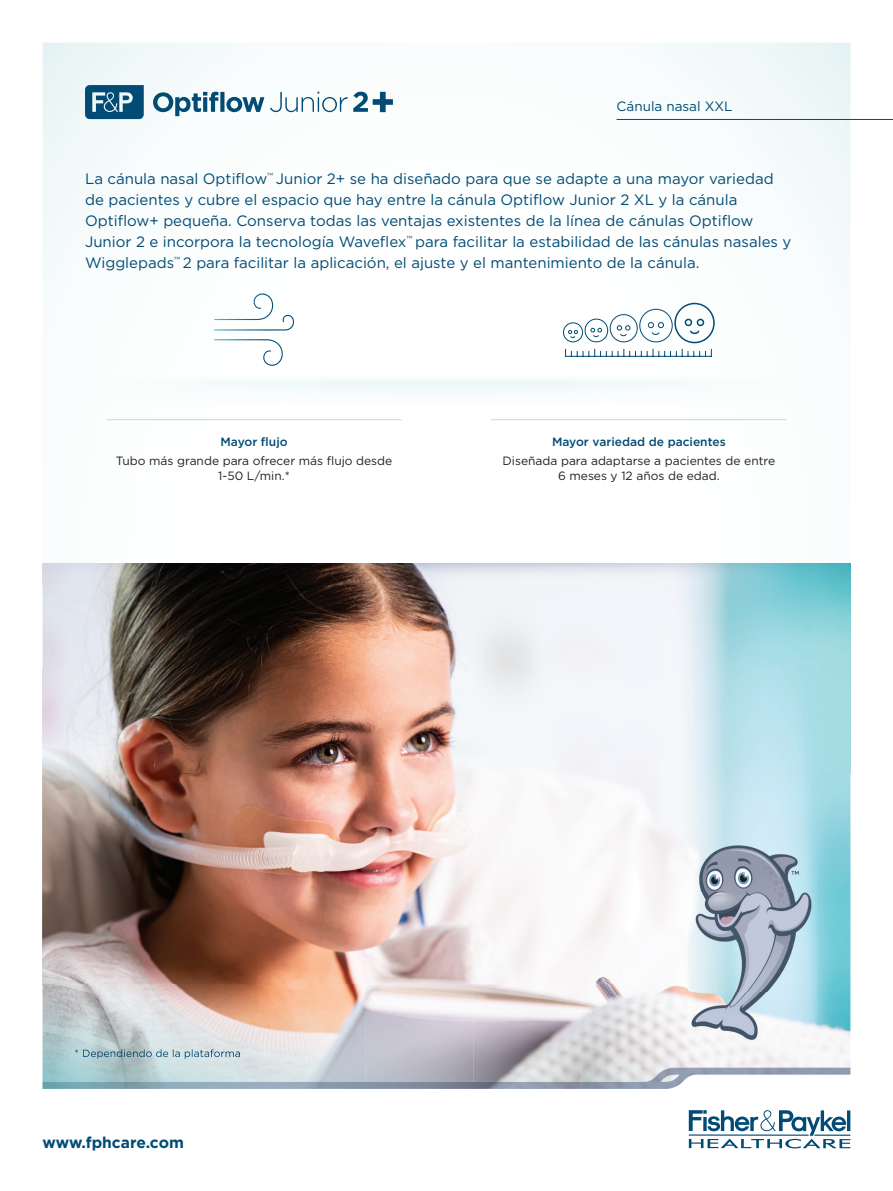
<style>
.page{position:relative;width:893px;height:1191px;background:#fff}
.page>*{position:absolute;margin:0;border:0;box-sizing:border-box;transform-origin:0 0}
.t1{font:700 15.6px "Gotham";color:#014b74}
.t2{font:15px/21px "Gotham";color:#014b74}
.t3{font:13.5px "Gotham";color:#014b74}
.t4{font:12px/15px "Gotham";color:#231f20;text-align:center}
.t5{font:500 12px "Gotham";color:#014b74}
</style>
<div class="page">
<svg style="left:43px;top:43px;width:807px;height:378px"></svg>
<img style="left:43px;top:585px;width:107px;height:497px">
<img style="left:150px;top:585px;width:646px;height:188px">
<img style="left:796px;top:585px;width:54px;height:482px">
<img style="left:150px;top:773px;width:539px;height:309px">
<svg style="left:689px;top:1110px;width:161px;height:38px"></svg>
<img style="left:85px;top:376px;width:723px;height:32px">
<img style="left:43px;top:563px;width:807px;height:22px">
<img style="left:43px;top:1082px;width:538px;height:7px">
<img style="left:581px;top:1067px;width:269px;height:22px">
<svg style="left:85px;top:85px;width:308px;height:34px"></svg>
<hr style="left:617px;top:119px;width:276px;height:1px;background:#014b74">
<hr style="left:106px;top:419px;width:296px;height:1px;background:#bfdfe5">
<hr style="left:491px;top:419px;width:296px;height:1px;background:#bfdfe5">
<img style="left:75px;top:1049px;width:165px;height:9px">
<svg style="left:214px;top:293px;width:81px;height:73px"></svg>
<hr style="left:565px;top:356px;width:146px;height:1px;background:#014b74">
<svg style="left:565px;top:349px;width:147px;height:7px"></svg>
<div style="left:563px;top:322px;width:20px;height:20px;border:1px solid #014b74;border-radius:50%"></div>
<svg style="left:568px;top:330px;width:10px;height:8px"></svg>
<div style="left:674px;top:303px;width:41px;height:40px;border:2px solid #014b74;border-radius:50%"></div>
<svg style="left:685px;top:319px;width:18px;height:16px"></svg>
<div style="left:697px;top:319px;width:7px;height:7px;border:2px solid #014b74;border-radius:50%"></div>
<div style="left:639px;top:309px;width:34px;height:33px;border:1px solid #014b74;border-radius:50%"></div>
<svg style="left:648px;top:322px;width:16px;height:13px"></svg>
<div style="left:610px;top:314px;width:28px;height:28px;border:1px solid #014b74;border-radius:50%"></div>
<svg style="left:617px;top:325px;width:13px;height:11px"></svg>
<div style="left:585px;top:319px;width:23px;height:23px;border:1px solid #014b74;border-radius:50%"></div>
<svg style="left:591px;top:328px;width:11px;height:9px"></svg>
<img style="left:689px;top:842px;width:127px;height:200px">
<p class="t3" style="left:617px;top:97px;width:118px">Cánula nasal XXL</p>
<p class="t2" style="left:85px;top:168px;width:708px">La cánula nasal Optiflow<sup>™</sup> Junior 2+ se ha diseñado para que se adapte a una mayor variedad de pacientes y cubre el espacio que hay entre la cánula Optiflow Junior 2 XL y la cánula Optiflow+ pequeña. Conserva todas las ventajas existentes de la línea de cánulas Optiflow Junior 2 e incorpora la tecnología Waveflex<sup>™</sup> para facilitar la estabilidad de las cánulas nasales y Wigglepads<sup>™</sup> 2 para facilitar la aplicación, el ajuste y el mantenimiento de la cánula.</p>
<p class="t5" style="left:220px;top:433px;width:69px">Mayor flujo</p>
<p class="t4" style="left:116px;top:453px;width:278px">Tubo más grande para ofrecer más flujo desde<br>1-50 L/min.*</p>
<p class="t5" style="left:552px;top:433px;width:175px">Mayor variedad de pacientes</p>
<p class="t4" style="left:503px;top:453px;width:274px">Diseñada para adaptarse a pacientes de entre<br>6 meses y 12 años de edad.</p>
<p class="t1" style="left:43px;top:1132px;width:143px">www.fphcare.com</p>
</div>
